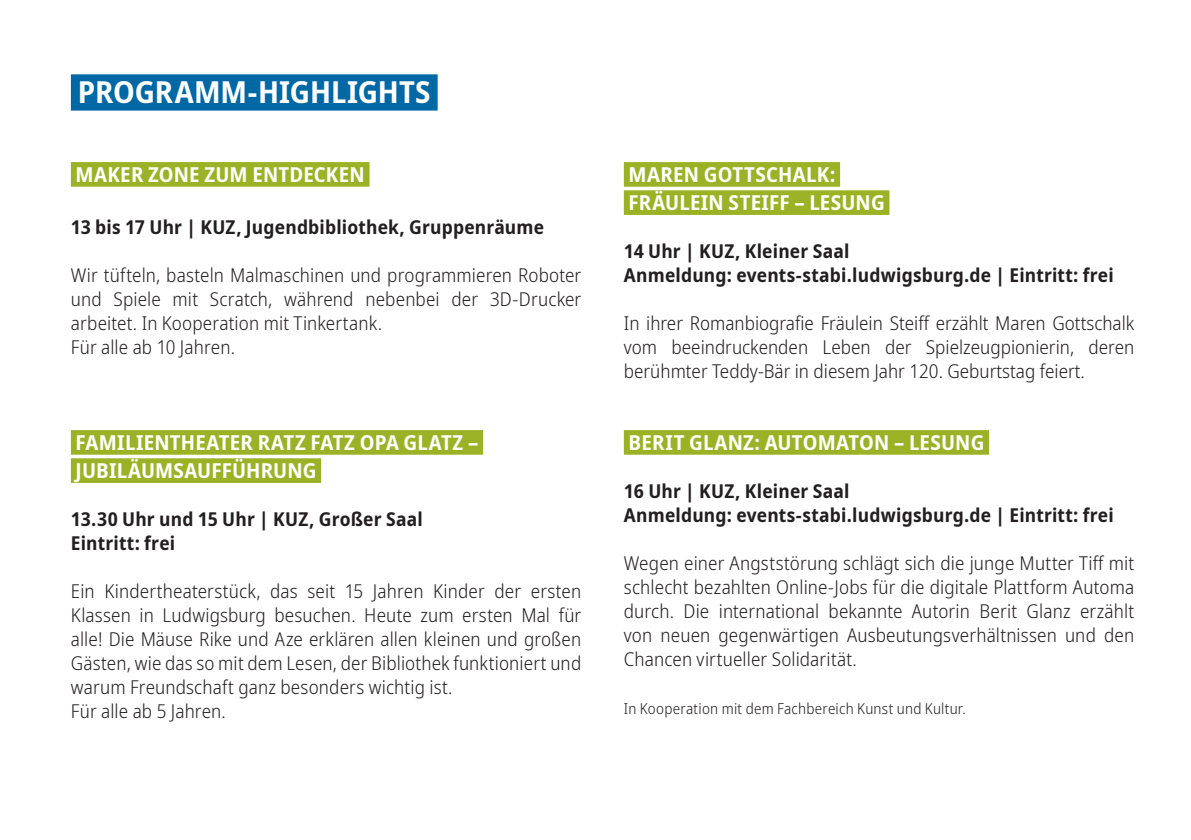
<style>
.page{position:relative;width:1191px;height:840px;background:#fff}
.page>*{position:absolute;margin:0;border:0;box-sizing:border-box;transform-origin:0 0}
.t1{font:700 semi-condensed 30.2px "Noto Sans";color:#fff}
.t2{font:700 semi-condensed 20.4px/28.2px "Noto Sans";letter-spacing:.01em;color:#fff}
.t3{font:300 semi-condensed 19px/24px "Noto Sans";letter-spacing:.005em;color:#231f20}
.t4{font:700 semi-condensed 19px/24px "Noto Sans";letter-spacing:.01em;color:#231f20}
.t5{font:300 semi-condensed 15px "Noto Sans";letter-spacing:.015em;color:#231f20}
</style>
<div class="page">
<div style="left:71px;top:74px;width:367px;height:36px;background:#0068a5"></div>
<div style="left:71px;top:162px;width:298px;height:25px;background:#9cb226"></div>
<div style="left:71px;top:430px;width:412px;height:24px;background:#9cb226"></div>
<div style="left:71px;top:458px;width:250px;height:24px;background:#9cb226"></div>
<div style="left:624px;top:162px;width:216px;height:25px;background:#9cb226"></div>
<div style="left:624px;top:190px;width:265px;height:25px;background:#9cb226"></div>
<div style="left:624px;top:430px;width:365px;height:24px;background:#9cb226"></div>
<h1 class="t1" style="left:78px;top:71px;width:354px">PROGRAMM-HIGHLIGHTS</h1>
<p class="t2" style="left:76px;top:160px;width:291px">MAKER ZONE ZUM ENTDECKEN</p>
<p class="t4" style="left:71px;top:215px;width:474px">13 bis 17 Uhr | KUZ, Jugendbibliothek, Gruppenräume</p>
<p class="t3" style="left:71px;top:263px;width:512px">Wir tüfteln, basteln Malmaschinen und programmieren Roboter und Spiele mit Scratch, während nebenbei der 3D-Drucker arbeitet. In Kooperation mit Tinkertank.<br>Für alle ab 10 Jahren.</p>
<p class="t2" style="left:76px;top:428px;width:404px">FAMILIENTHEATER RATZ FATZ OPA GLATZ –<br>JUBILÄUMSAUFFÜHRUNG</p>
<p class="t4" style="left:71px;top:507px;width:353px">13.30 Uhr und 15 Uhr | KUZ, Großer Saal<br>Eintritt: frei</p>
<p class="t3" style="left:71px;top:579px;width:512px">Ein Kindertheaterstück, das seit 15 Jahren Kinder der ersten Klassen in Ludwigsburg besuchen. Heute zum ersten Mal für alle! Die Mäuse Rike und Aze erklären allen kleinen und großen Gästen, wie das so mit dem Lesen, der Bibliothek funktioniert und warum Freundschaft ganz besonders wichtig ist.<br>Für alle ab 5 Jahren.</p>
<p class="t2" style="left:628px;top:160px;width:258px">MAREN GOTTSCHALK:<br>FRÄULEIN STEIFF – LESUNG</p>
<p class="t4" style="left:624px;top:239px;width:491px">14 Uhr | KUZ, Kleiner Saal<br>Anmeldung: events-stabi.ludwigsburg.de | Eintritt: frei</p>
<p class="t3" style="left:624px;top:311px;width:512px;text-align:justify">In ihrer Romanbiografie Fräulein Steiff erzählt Maren Gottschalk vom beeindruckenden Leben der Spielzeugpionierin, deren berühmter Teddy-Bär in diesem Jahr 120. Geburtstag feiert.</p>
<p class="t2" style="left:628px;top:428px;width:357px">BERIT GLANZ: AUTOMATON – LESUNG</p>
<p class="t4" style="left:624px;top:479px;width:491px">16 Uhr | KUZ, Kleiner Saal<br>Anmeldung: events-stabi.ludwigsburg.de | Eintritt: frei</p>
<p class="t3" style="left:624px;top:551px;width:512px;text-align:justify">Wegen einer Angststörung schlägt sich die junge Mutter Tiff mit schlecht bezahlten Online-Jobs für die digitale Plattform Automa durch. Die international bekannte Autorin Berit Glanz erzählt von neuen gegenwärtigen Ausbeutungsverhältnissen und den Chancen virtueller Solidarität.</p>
<p class="t5" style="left:624px;top:697px;width:344px">In Kooperation mit dem Fachbereich Kunst und Kultur.</p>
</div>
